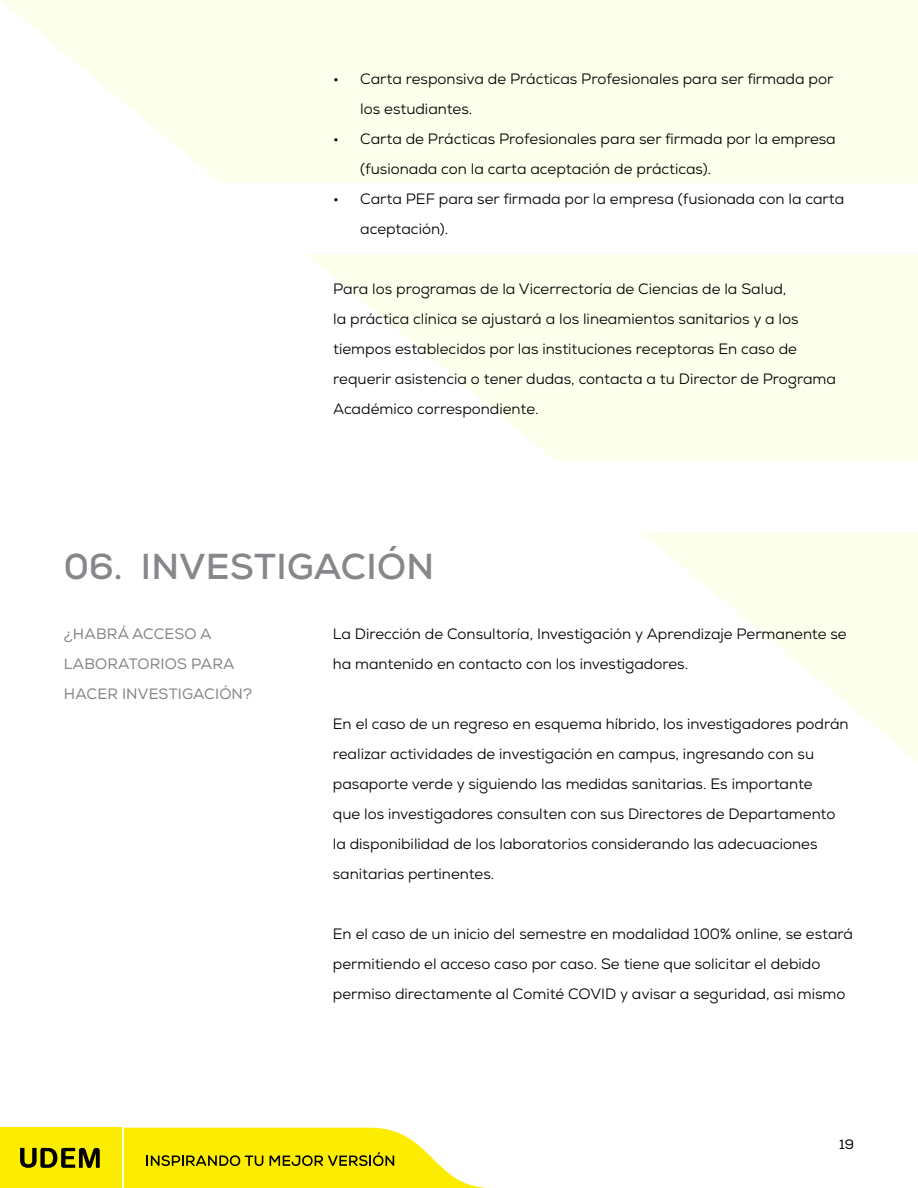
<style>
.page{position:relative;width:918px;height:1188px;background:#fff}
.page>*{position:absolute;margin:0;border:0;box-sizing:border-box;transform-origin:0 0}
.t1{font:700 36px "Nexa";letter-spacing:.01em;color:#85878a}
.t2{font:15px/30px "Nexa";color:#000}
.t3{font:15px/30px "Nexa";letter-spacing:.01em;color:#85878a}
.t4{font:13.5px "Nexa";color:#000}
</style>
<div class="page">
<svg style="left:642px;top:533px;width:276px;height:229px"></svg>
<svg style="left:306px;top:254px;width:612px;height:207px;fill:#fdffed"></svg>
<svg style="left:1px;top:0;width:917px;height:184px;background:#fdffef"></svg>
<svg style="left:124px;top:1128px;width:366px;height:60px"></svg>
<div style="left:0;top:1127px;width:121px;height:61px;background:#fced00"></div>
<svg style="left:20px;top:1148px;width:80px;height:20px"></svg>
<p class="t2" style="left:360px;top:64px;width:475px;text-indent:-27px">• Carta responsiva de Prácticas Profesionales para ser firmada por los estudiantes.</p>
<p class="t2" style="left:360px;top:124px;width:477px;text-indent:-27px">• Carta de Prácticas Profesionales para ser firmada por la empresa (fusionada con la carta aceptación de prácticas).</p>
<p class="t2" style="left:360px;top:184px;width:485px;text-indent:-27px">• Carta PEF para ser firmada por la empresa (fusionada con la carta aceptación).</p>
<p class="t2" style="left:333px;top:274px;width:504px">Para los programas de la Vicerrectoría de Ciencias de la Salud,<br>la práctica clínica se ajustará a los lineamientos sanitarios y a los tiempos establecidos por las instituciones receptoras En caso de requerir asistencia o tener dudas, contacta a tu Director de Programa Académico correspondiente.</p>
<h1 class="t1" style="left:64px;top:543px;width:372px">06. INVESTIGACIÓN</h1>
<p class="t3" style="left:64px;top:619px;width:190px">¿HABRÁ ACCESO A<br>LABORATORIOS PARA<br>HACER INVESTIGACIÓN?</p>
<p class="t2" style="left:333px;top:619px;width:515px">La Dirección de Consultoría, Investigación y Aprendizaje Permanente se ha mantenido en contacto con los investigadores.</p>
<p class="t2" style="left:333px;top:709px;width:517px">En el caso de un regreso en esquema híbrido, los investigadores podrán realizar actividades de investigación en campus, ingresando con su pasaporte verde y siguiendo las medidas sanitarias. Es importante<br>que los investigadores consulten con sus Directores de Departamento la disponibilidad de los laboratorios considerando las adecuaciones sanitarias pertinentes.</p>
<p class="t2" style="left:333px;top:919px;width:522px">En el caso de un inicio del semestre en modalidad 100% online, se estará permitiendo el acceso caso por caso. Se tiene que solicitar el debido permiso directamente al Comité COVID y avisar a seguridad, asi mismo</p>
<p class="t4" style="left:839px;top:1136px;width:17px">19</p>
</div>
